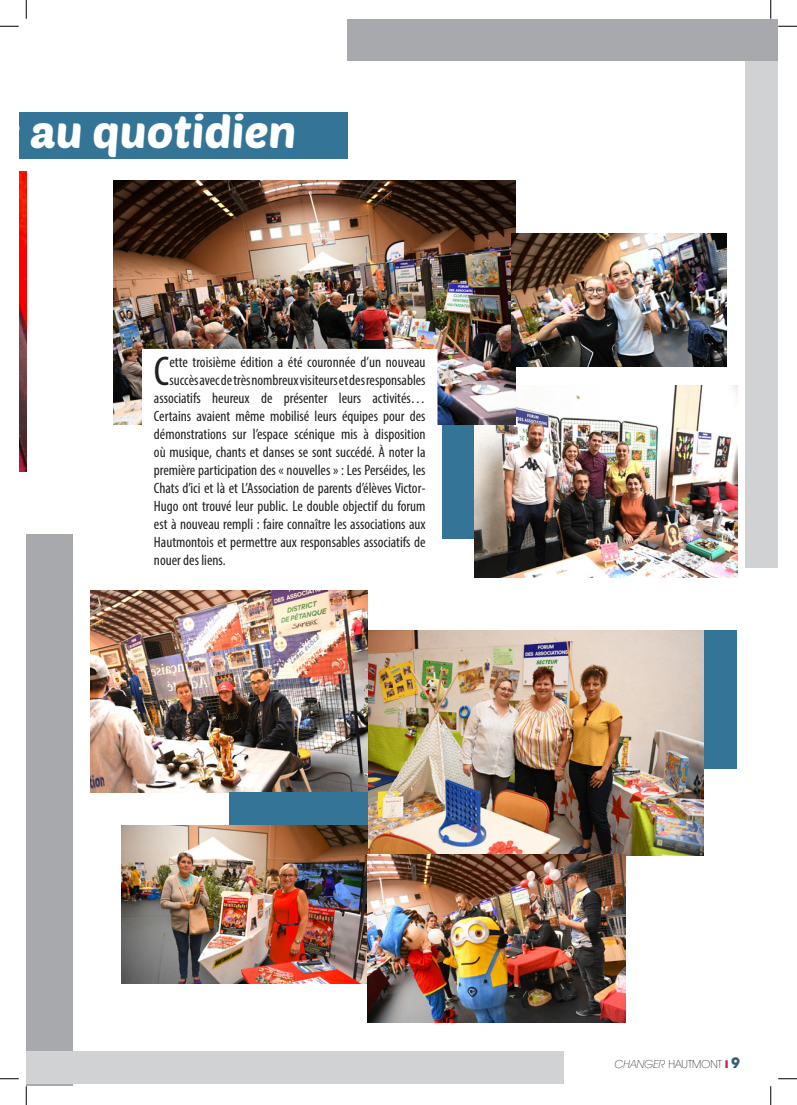
<style>
.page{position:relative;width:797px;height:1105px;background:#fff}
.page>*{position:absolute;margin:0;border:0;box-sizing:border-box;transform-origin:0 0}
.t1{font:45px "Poetsen One";color:#fff}
.t2{font:condensed 41.75px "Myriad Pro";color:#231f20}
.t3{font:condensed 15px "Myriad Pro";color:#231f20}
.t4{font:200 11.25px "Avant Garde IT Cby BT";color:#231f20}
.s1{font-style:italic}
.s2{font-weight:700;font-size:15px;color:#305f72}
</style>
<div class="page">
<div style="left:442px;top:400px;width:32px;height:138px;background:#347597"></div>
<div style="left:19px;top:112px;width:328px;height:47px;background:#347597"></div>
<div style="left:26px;top:535px;width:47px;height:551px;background:#a8a9ad"></div>
<div style="left:745px;top:30px;width:32px;height:537px;background:#d1d2d4"></div>
<div style="left:347px;top:19px;width:430px;height:42px;background:#a8a9ad"></div>
<img style="left:19px;top:172px;width:7px;height:299px">
<div style="left:26px;top:1051px;width:538px;height:33px;background:#d1d2d4"></div>
<img style="left:367px;top:630px;width:337px;height:226px">
<img style="left:474px;top:386px;width:263px;height:191px">
<img style="left:114px;top:180px;width:401px;height:244px">
<div style="left:143px;top:349px;width:294px;height:241px;background:#fff"></div>
<div style="left:142px;top:349px;width:295px;height:242px;border:1px solid #fff"></div>
<img style="left:121px;top:825px;width:246px;height:158px">
<img style="left:91px;top:591px;width:277px;height:201px">
<img style="left:368px;top:855px;width:258px;height:168px">
<div style="left:703px;top:630px;width:33px;height:139px;background:#347597"></div>
<div style="left:229px;top:792px;width:138px;height:33px;background:#347597"></div>
<img style="left:512px;top:234px;width:214px;height:133px">
<svg style="left:0;top:25px;width:19px;height:2px"></svg>
<svg style="left:778px;top:25px;width:19px;height:2px"></svg>
<svg style="left:0;top:1078px;width:19px;height:1px"></svg>
<svg style="left:778px;top:1078px;width:19px;height:1px"></svg>
<svg style="left:25px;top:0;width:2px;height:19px"></svg>
<svg style="left:25px;top:1086px;width:2px;height:19px"></svg>
<svg style="left:770px;top:0;width:1px;height:19px"></svg>
<svg style="left:770px;top:1086px;width:1px;height:19px"></svg>
<h1 class="t1" style="left:0;top:103px;width:298px">s au quotidien</h1>
<p class="t2" style="left:154px;top:346px;width:17px">C</p>
<p class="t3" style="left:169px;top:353px;width:257px">ette troisième édition a été couronnée d’un nouveau</p>
<p class="t3" style="left:169px;top:371px;width:258px">succèsavec de très nombreux visiteurs et des responsables</p>
<p class="t3" style="left:154px;top:389px;width:273px">associatifs heureux de présenter leurs activités…</p>
<p class="t3" style="left:154px;top:407px;width:273px">Certains avaient même mobilisé leurs équipes pour des</p>
<p class="t3" style="left:154px;top:425px;width:273px">démonstrations sur l’espace scénique mis à disposition</p>
<p class="t3" style="left:154px;top:443px;width:273px">où musique, chants et danses se sont succédé. À noter la</p>
<p class="t3" style="left:154px;top:461px;width:273px">première participation des « nouvelles » : Les Perséides, les</p>
<p class="t3" style="left:154px;top:479px;width:273px">Chats d’ici et là et L’Association de parents d’élèves Victor-</p>
<p class="t3" style="left:154px;top:497px;width:273px">Hugo ont trouvé leur public. Le double objectif du forum</p>
<p class="t3" style="left:154px;top:515px;width:273px">est à nouveau rempli : faire connaître les associations aux</p>
<p class="t3" style="left:154px;top:533px;width:273px">Hautmontois et permettre aux responsables associatifs de</p>
<p class="t3" style="left:154px;top:551px;width:73px">nouer des liens.</p>
<p class="t4" style="left:614px;top:1057px;width:127px"><span class="s1">CHANGER</span> HAUTMONT <span class="s2">9</span></p>
</div>
